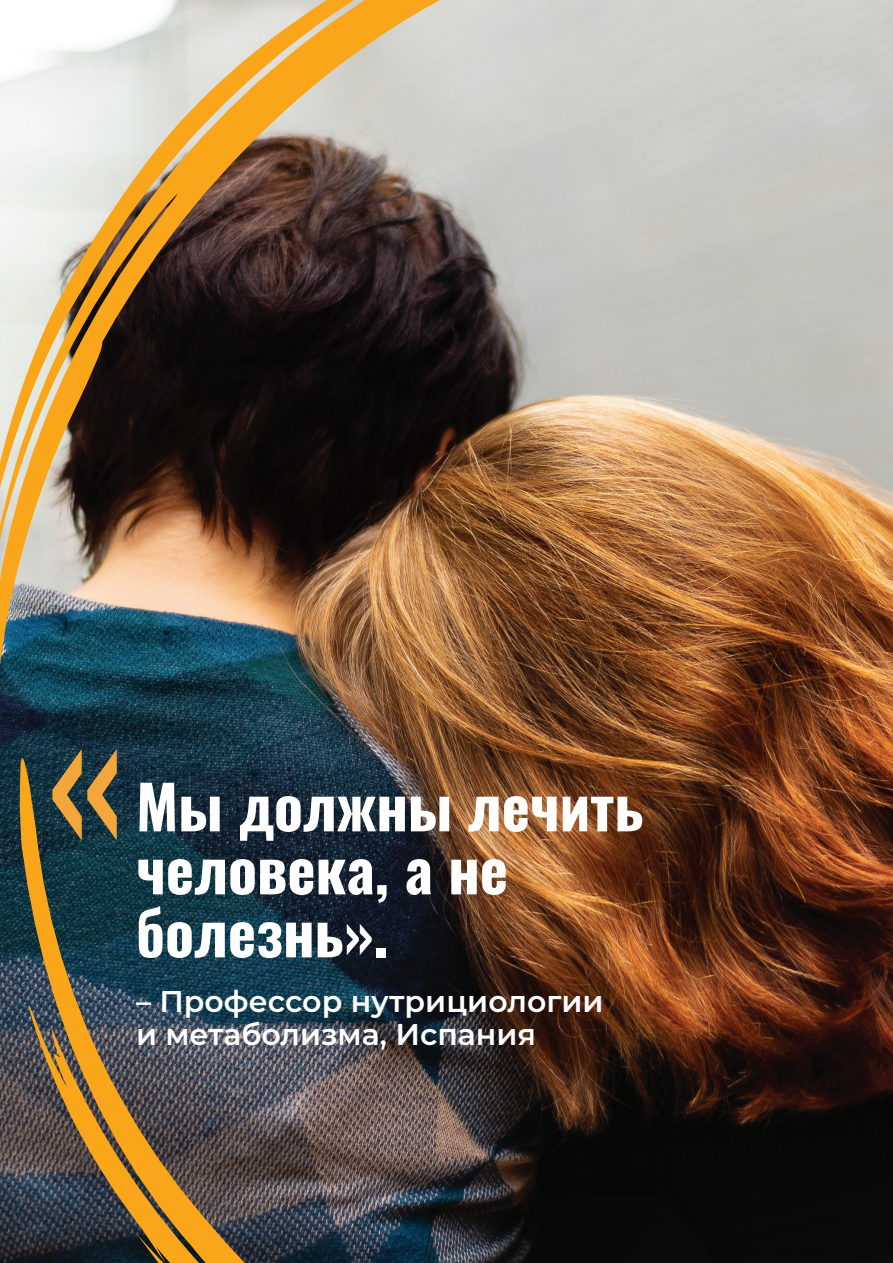
<style>
.page{position:relative;width:893px;height:1263px;background:#fff}
.page>*{position:absolute;margin:0;border:0;box-sizing:border-box;transform-origin:0 0}
.Pull_Out{font:180px "Oswald";color:#f2a63b}
.Pull_Out-2{font:700 60px/63px "Oswald";color:#fff}
.Pull_Out-3{font:600 30px/33px "Montserrat";color:#fff}
</style>
<div class="page">
<img style="left:0;top:0;width:893px;height:1263px">
<img style="left:136px;top:632px;width:757px;height:631px">
<p class="Pull_Out" style="left:47px;top:614px;width:83px">«</p>
<p class="Pull_Out-2" style="left:136px;top:779px;width:509px">Мы должны лечить человека, а не болезнь».</p>
<p class="Pull_Out-3" style="left:136px;top:983px;width:469px">– Профессор нутрициологии и метаболизма, Испания</p>
</div>
